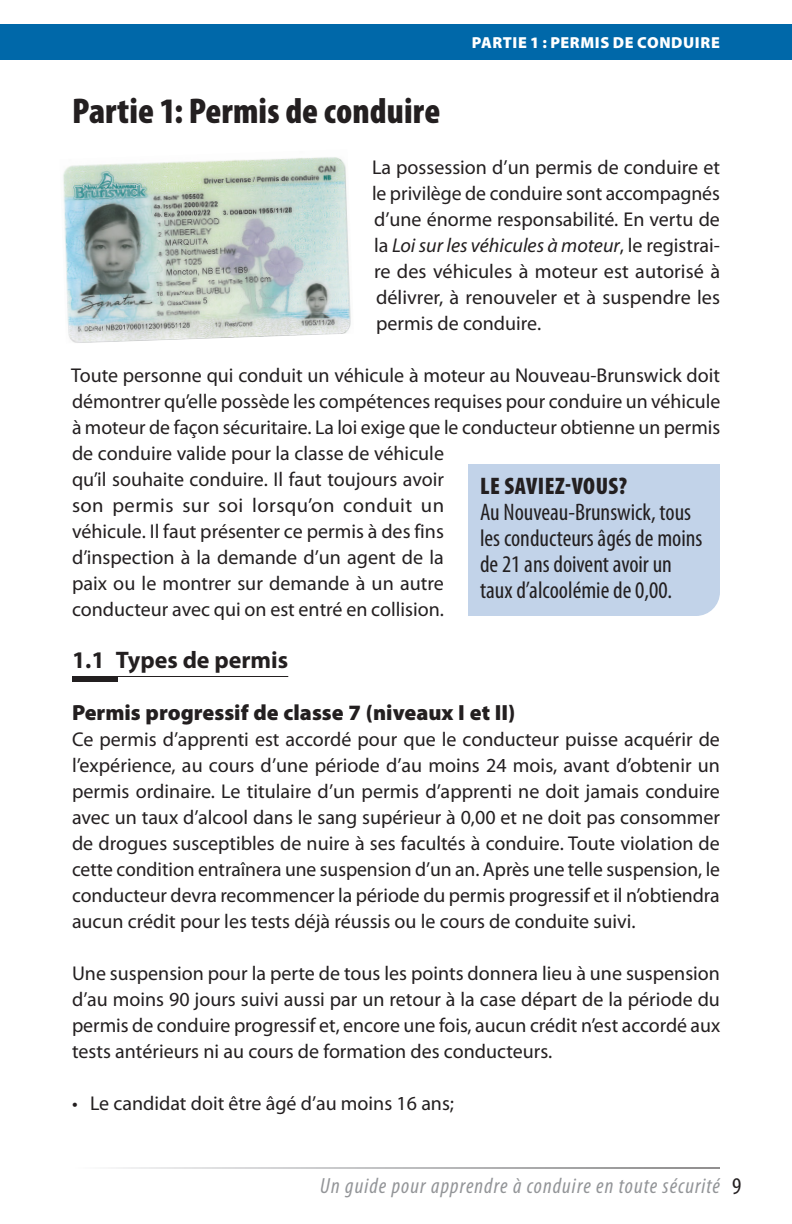
<style>
.page{position:relative;width:792px;height:1224px;background:#fff}
.page>*{position:absolute;margin:0;border:0;box-sizing:border-box;transform-origin:0 0}
.head__section{font:900 condensed 36px "Myriad Pro";letter-spacing:.005em;color:#231f20}
.did_you_know{font:condensed 24px/26px "Myriad Pro";color:#231f20}
.head1{font:700 24px "Myriad Pro";color:#231f20}
.DID_U_KNOW{font:900 condensed 24px "Myriad Pro";letter-spacing:.02em;color:#231f20}
.t1{font:italic condensed 22px "Myriad Pro";letter-spacing:.05em;color:#939598}
.head2{font:900 22px "Myriad Pro";color:#231f20}
.text{font:20px/26px "Myriad Pro";color:#231f20;text-align:justify}
.t2{font:900 16px "Myriad Pro";letter-spacing:.04em;color:#fff}
.s1{font-style:italic}
.s2{font-style:normal;font-size:24px;color:#231f20}
</style>
<div class="page">
<div style="left:0;top:24px;width:792px;height:36px;background:#0068a9"></div>
<div style="left:72px;top:676px;width:46px;height:6px;background:#231f20"></div>
<hr style="left:72px;top:676px;width:216px;height:1px;background:#231f20">
<img style="left:63px;top:157px;width:288px;height:186px">
<div style="left:468px;top:464px;width:252px;height:48px;background:#c2d3e9"></div>
<div style="left:468px;top:512px;width:252px;height:104px;background:#c2d3e9"></div>
<p class="t2" style="left:472px;top:34px;width:250px">PARTIE 1 : PERMIS DE CONDUIRE</p>
<p class="head__section" style="left:72px;top:91px;width:370px">Partie 1: Permis de conduire</p>
<p class="text" style="left:372px;top:155px;width:350px">La possession d’un permis de conduire et le privilège de conduire sont accompagnés d’une énorme responsabilité. En vertu de la <span class="s1">Loi sur les véhicules à moteur</span>, le registrai&shy;re des véhicules à moteur est autorisé à délivrer, à renouveler et à suspendre les permis de conduire.</p>
<p class="text" style="left:71px;top:363px;width:651px;text-align:left">Toute personne qui conduit un véhicule à moteur au Nouveau-Brunswick doit démontrer qu’elle possède les compétences requises pour conduire un véhicule à moteur de façon sécuritaire. La loi exige que le conducteur obtienne un permis de conduire valide pour la classe de véhicule<br>qu’il souhaite conduire. Il faut toujours avoir<br>son permis sur soi lorsqu’on conduit un<br>véhicule. Il faut présenter ce permis à des fins<br>d’inspection à la demande d’un agent de la<br>paix ou le montrer sur demande à un autre<br>conducteur avec qui on est entré en collision.</p>
<p class="head1" style="left:72px;top:646px;width:218px">1.1 Types de permis</p>
<p class="head2" style="left:72px;top:700px;width:445px">Permis progressif de classe 7 (niveaux I et II)</p>
<p class="text" style="left:72px;top:727px;width:650px">Ce permis d’apprenti est accordé pour que le conducteur puisse acquérir de l’expérience, au cours d’une période d’au moins 24 mois, avant d’obtenir un permis ordinaire. Le titulaire d’un permis d’apprenti ne doit jamais conduire avec un taux d’alcool dans le sang supérieur à 0,00 et ne doit pas consommer de drogues susceptibles de nuire à ses facultés à conduire. Toute violation de cette condition entraînera une suspension d’un an. Après une telle suspension, le conducteur devra recommencer la période du permis progressif et il n’obtiendra aucun crédit pour les tests déjà réussis ou le cours de conduite suivi.</p>
<p class="text" style="left:72px;top:961px;width:650px">Une suspension pour la perte de tous les points donnera lieu à une suspension d’au moins 90 jours suivi aussi par un retour à la case départ de la période du permis de conduire progressif et, encore une fois, aucun crédit n’est accordé aux tests antérieurs ni au cours de formation des conducteurs.</p>
<p class="text" style="left:72px;top:1091px;width:384px">• Le candidat doit être âgé d’au moins 16 ans;</p>
<p class="DID_U_KNOW" style="left:480px;top:473px;width:148px">LE SAVIEZ-VOUS?</p>
<p class="did_you_know" style="left:480px;top:500px;width:224px">Au Nouveau-Brunswick, tous les conducteurs âgés de moins de 21 ans doivent avoir un taux d’alcoolémie de 0,00.</p>
<p class="t1" style="left:320px;top:1173px;width:422px">Un guide pour apprendre à conduire en toute sécurité <span class="s2">9</span></p>
</div>
